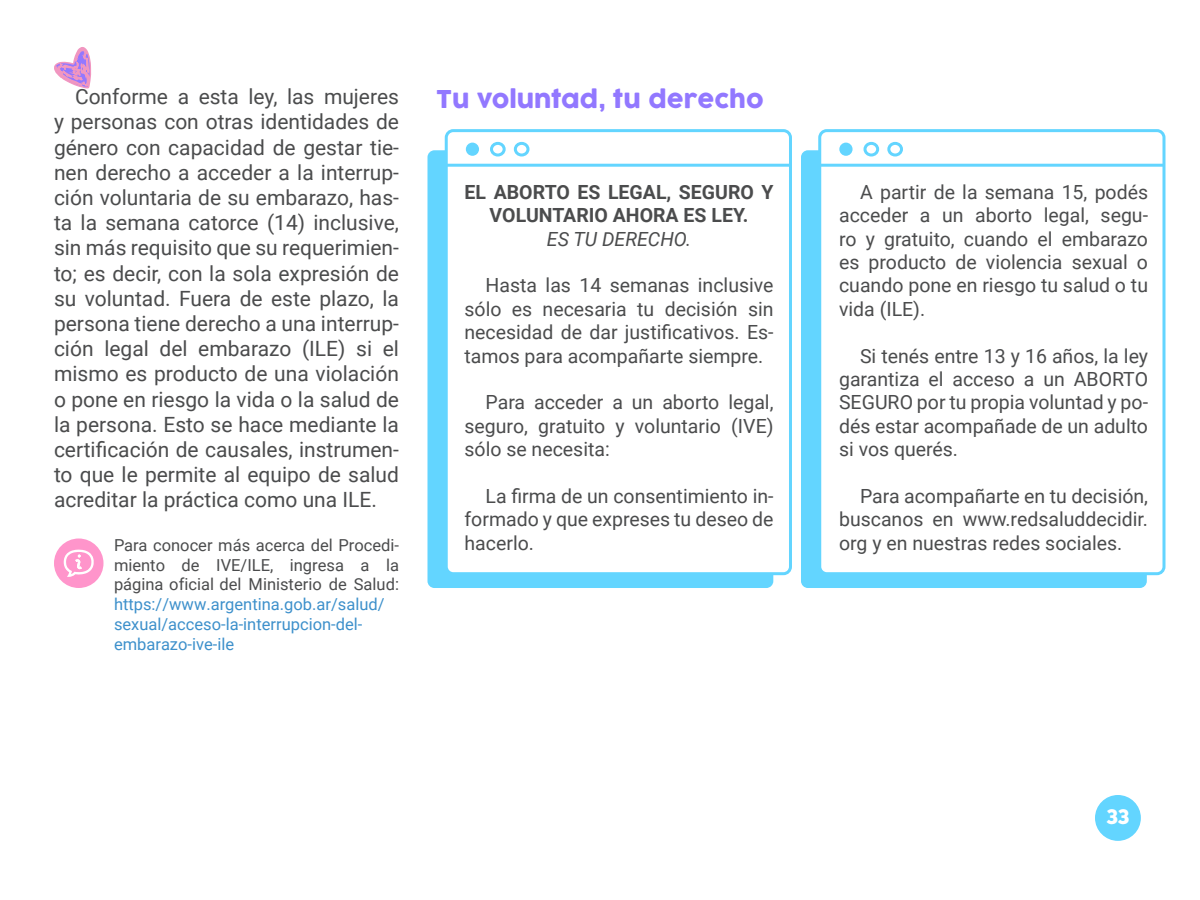
<style>
.page{position:relative;width:1200px;height:900px;background:#fff}
.page>*{position:absolute;margin:0;border:0;box-sizing:border-box;transform-origin:0 0}
.t1{font:24px "Cocogoose";color:#9278ff}
.t2{font:21px/25.2px "Roboto";color:#4b4c4d;text-align:justify}
.t3{font:21px "Chunk Five";color:#fff}
.t4{font:19.5px/23.4px "Roboto";color:#4b4c4d;text-align:justify}
.t5{font:700 19.5px/23.4px "Roboto";color:#4b4c4d;text-align:center}
.t6{font:italic 19.5px "Roboto";color:#4b4c4d}
.t7{font:16.5px/19.8px "Roboto";color:#4b4c4d}
.s1{color:#3d90cb}
</style>
<div class="page">
<div style="left:428px;top:150px;width:345px;height:438px;background:#63d5ff;border-radius:7px"></div>
<div style="left:446px;top:131px;width:344px;height:443px;background:#fff;border-radius:7px"></div>
<div style="left:445px;top:129px;width:347px;height:446px;border:3px solid #63d5ff;border-radius:7px"></div>
<hr style="left:445px;top:164px;width:346px;height:3px;background:#63d5ff">
<div style="left:466px;top:143px;width:13px;height:13px;background:#63d5ff;border-radius:50%"></div>
<svg style="left:490px;top:141px;width:40px;height:16px"></svg>
<div style="left:801px;top:150px;width:346px;height:438px;background:#63d5ff;border-radius:7px"></div>
<div style="left:820px;top:131px;width:344px;height:443px;background:#fff;border-radius:7px"></div>
<div style="left:818px;top:129px;width:347px;height:446px;border:3px solid #63d5ff;border-radius:7px"></div>
<hr style="left:819px;top:164px;width:346px;height:3px;background:#63d5ff">
<div style="left:839px;top:143px;width:14px;height:13px;background:#63d5ff;border-radius:50%"></div>
<svg style="left:863px;top:141px;width:40px;height:16px"></svg>
<div style="left:54px;top:538px;width:50px;height:50px;background:#ff95cb;border-radius:50%"></div>
<svg style="left:64px;top:550px;width:30px;height:27px"></svg>
<svg style="left:54px;top:47px;width:38px;height:42px"></svg>
<div style="left:1095px;top:795px;width:46px;height:46px;background:#63d5ff;border-radius:50%"></div>
<p class="t2" style="left:54px;top:83px;width:347px;text-indent:21px">Conforme a esta ley, las mujeres y personas con otras identidades de género con capacidad de gestar tie&shy;nen derecho a acceder a la interrup&shy;ción voluntaria de su embarazo, has&shy;ta la semana catorce (14) inclusive, sin más requisito que su requerimien&shy;to; es decir, con la sola expresión de su voluntad. Fuera de este plazo, la persona tiene derecho a una interrup&shy;ción legal del embarazo (ILE) si el mismo es producto de una violación o pone en riesgo la vida o la salud de la persona. Esto se hace mediante la certificación de causales, instrumen&shy;to que le permite al equipo de salud acreditar la práctica como una ILE.</p>
<p class="t1" style="left:436px;top:83px;width:329px">Tu voluntad, tu derecho</p>
<p class="t5" style="left:465px;top:180px;width:310px">EL ABORTO ES LEGAL, SEGURO Y<br>VOLUNTARIO AHORA ES LEY.</p>
<p class="t6" style="left:547px;top:225px;width:146px">ES TU DERECHO.</p>
<p class="t4" style="left:465px;top:273px;width:311px;text-indent:21px">Hasta las 14 semanas inclusive sólo es necesaria tu decisión sin necesidad de dar justificativos. Es&shy;tamos para acompañarte siempre.</p>
<p class="t4" style="left:465px;top:390px;width:311px;text-indent:21px">Para acceder a un aborto legal, seguro, gratuito y voluntario (IVE) sólo se necesita:</p>
<p class="t4" style="left:465px;top:484px;width:311px;text-indent:21px">La firma de un consentimiento in&shy;formado y que expreses tu deseo de hacerlo.</p>
<p class="t7" style="left:114px;top:534px;width:287px">Para conocer más acerca del Procedi&shy;miento de IVE/ILE, ingresa a la página oficial del Ministerio de Salud: <span class="s1">https://www.argentina.gob.ar/salud/ sexual/acceso-la-interrupcion-del&shy;embarazo-ive-ile</span></p>
<p class="t4" style="left:839px;top:180px;width:311px;text-indent:21px">A partir de la semana 15, podés acceder a un aborto legal, segu&shy;ro y gratuito, cuando el embarazo es producto de violencia sexual o cuando pone en riesgo tu salud o tu vida (ILE).</p>
<p class="t4" style="left:839px;top:343px;width:311px;text-indent:21px">Si tenés entre 13 y 16 años, la ley garantiza el acceso a un ABORTO SEGURO por tu propia voluntad y po&shy;dés estar acompañade de un adulto si vos querés.</p>
<p class="t4" style="left:839px;top:484px;width:311px;text-indent:21px">Para acompañarte en tu decisión, buscanos en www.redsaluddecidir. org y en nuestras redes sociales.</p>
<p class="t3" style="left:1107px;top:804px;width:24px">33</p>
</div>
